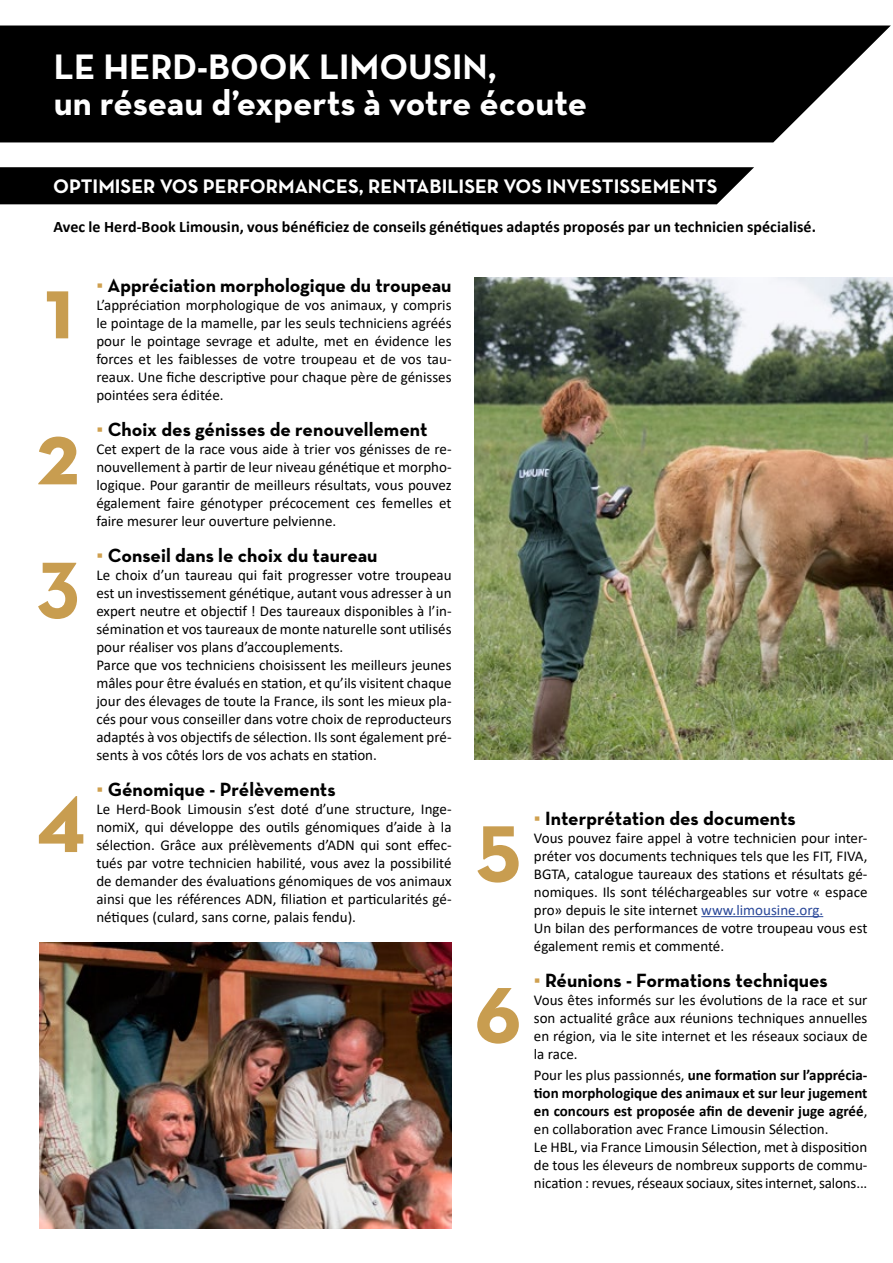
<style>
.page{position:relative;width:893px;height:1263px;background:#fff}
.page>*{position:absolute;margin:0;border:0;box-sizing:border-box;transform-origin:0 0}
.t1{font:700 36px/36px "Neutra Text";color:#fff}
.t2{font:700 19.95px "Neutra Text";color:#fff}
.t3{font:700 19.5px "Neutra Text";color:#000}
.t4{font:700 16.05px "Calibri";letter-spacing:.005em;color:#000}
.t5{font:15px/18px "Calibri";color:#000;text-align:justify}
.s1{font-family:"Calibri";color:#cfa04f}
.s2{color:#2a4899}
.s3{font-weight:700}
</style>
<div class="page">
<hr style="left:701px;top:916px;width:122px;height:1px;background:#2a4899">
<div style="left:0;top:26px;width:891px;height:116px;background:#000"></div>
<div style="left:0;top:167px;width:754px;height:37px;background:#000"></div>
<svg style="left:47px;top:291px;width:21px;height:47px"></svg>
<svg style="left:38px;top:437px;width:39px;height:47px"></svg>
<svg style="left:38px;top:563px;width:39px;height:56px"></svg>
<svg style="left:39px;top:796px;width:44px;height:56px"></svg>
<svg style="left:477px;top:826px;width:42px;height:56px"></svg>
<svg style="left:477px;top:988px;width:42px;height:56px"></svg>
<img style="left:474px;top:277px;width:419px;height:482px">
<hr style="left:892px;top:660px;width:1px;height:249px;background:#dadada">
<img style="left:39px;top:943px;width:413px;height:285px">
<h1 class="t1" style="left:54px;top:48px;width:535px">LE HERD-BOOK LIMOUSIN,<br>un réseau d’experts à votre écoute</h1>
<h2 class="t2" style="left:53px;top:173px;width:666px">OPTIMISER VOS PERFORMANCES, RENTABILISER VOS INVESTISSEMENTS</h2>
<p class="t4" style="left:53px;top:215px;width:764px">Avec le Herd-Book Limousin, vous bénéficiez de conseils génétiques adaptés proposés par un technicien spécialisé.</p>
<h3 class="t3" style="left:96px;top:273px;width:357px"><span class="s1">▪</span> Appréciation morphologique du troupeau</h3>
<p class="t5" style="left:96px;top:296px;width:357px">L’appréciation morphologique de vos animaux, y compris le pointage de la mamelle, par les seuls techniciens agréés pour le pointage sevrage et adulte, met en évidence les forces et les faiblesses de votre troupeau et de vos tau&shy;reaux. Une fiche descriptive pour chaque père de génisses pointées sera éditée.</p>
<h3 class="t3" style="left:96px;top:417px;width:333px"><span class="s1">▪</span> Choix des génisses de renouvellement</h3>
<p class="t5" style="left:96px;top:440px;width:357px">Cet expert de la race vous aide à trier vos génisses de re&shy;nouvellement à partir de leur niveau génétique et morpho&shy;logique. Pour garantir de meilleurs résultats, vous pouvez également faire génotyper précocement ces femelles et faire mesurer leur ouverture pelvienne.</p>
<h3 class="t3" style="left:96px;top:543px;width:283px"><span class="s1">▪</span> Conseil dans le choix du taureau</h3>
<p class="t5" style="left:96px;top:566px;width:357px;text-align:left">Le choix d’un taureau qui fait progresser votre troupeau est un investissement génétique, autant vous adresser à un expert neutre et objectif ! Des taureaux disponibles à l’in&shy;sémination et vos taureaux de monte naturelle sont utilisés pour réaliser vos plans d’accouplements.<br>Parce que vos techniciens choisissent les meilleurs jeunes mâles pour être évalués en station, et qu’ils visitent chaque jour des élevages de toute la France, ils sont les mieux pla&shy;cés pour vous conseiller dans votre choix de reproducteurs adaptés à vos objectifs de sélection. Ils sont également pré&shy;sents à vos côtés lors de vos achats en station.</p>
<h3 class="t3" style="left:96px;top:777px;width:241px"><span class="s1">▪</span> Génomique - Prélèvements</h3>
<p class="t5" style="left:96px;top:800px;width:357px">Le Herd-Book Limousin s’est doté d’une structure, Inge&shy;nomiX, qui développe des outils génomiques d’aide à la sélection. Grâce aux prélèvements d’ADN qui sont effec&shy;tués par votre technicien habilité, vous avez la possibilité de demander des évaluations génomiques de vos animaux ainsi que les références ADN, filiation et particularités gé&shy;nétiques (culard, sans corne, palais fendu).</p>
<h3 class="t3" style="left:534px;top:806px;width:263px"><span class="s1">▪</span> Interprétation des documents</h3>
<p class="t5" style="left:534px;top:828px;width:335px;text-align:left">Vous pouvez faire appel à votre technicien pour inter&shy;préter vos documents techniques tels que les FIT, FIVA, BGTA, catalogue taureaux des stations et résultats gé&shy;nomiques. Ils sont téléchargeables sur votre « espace pro» depuis le site internet <span class="s2">www.limousine.org.<br></span>Un bilan des performances de votre troupeau vous est également remis et commenté.</p>
<h3 class="t3" style="left:534px;top:968px;width:295px"><span class="s1">▪</span> Réunions - Formations techniques</h3>
<p class="t5" style="left:534px;top:990px;width:335px">Vous êtes informés sur les évolutions de la race et sur son actualité grâce aux réunions techniques annuelles en région, via le site internet et les réseaux sociaux de la race.</p>
<p class="t5" style="left:534px;top:1065px;width:335px;text-align:left">Pour les plus passionnés, <span class="s3">une formation sur l’apprécia&shy;tion morphologique des animaux et sur leur jugement en concours est proposée afin de devenir juge agréé</span>, en collaboration avec France Limousin Sélection.<br>Le HBL, via France Limousin Sélection, met à disposition de tous les éleveurs de nombreux supports de commu&shy;nication : revues, réseaux sociaux, sites internet, salons...</p>
</div>
